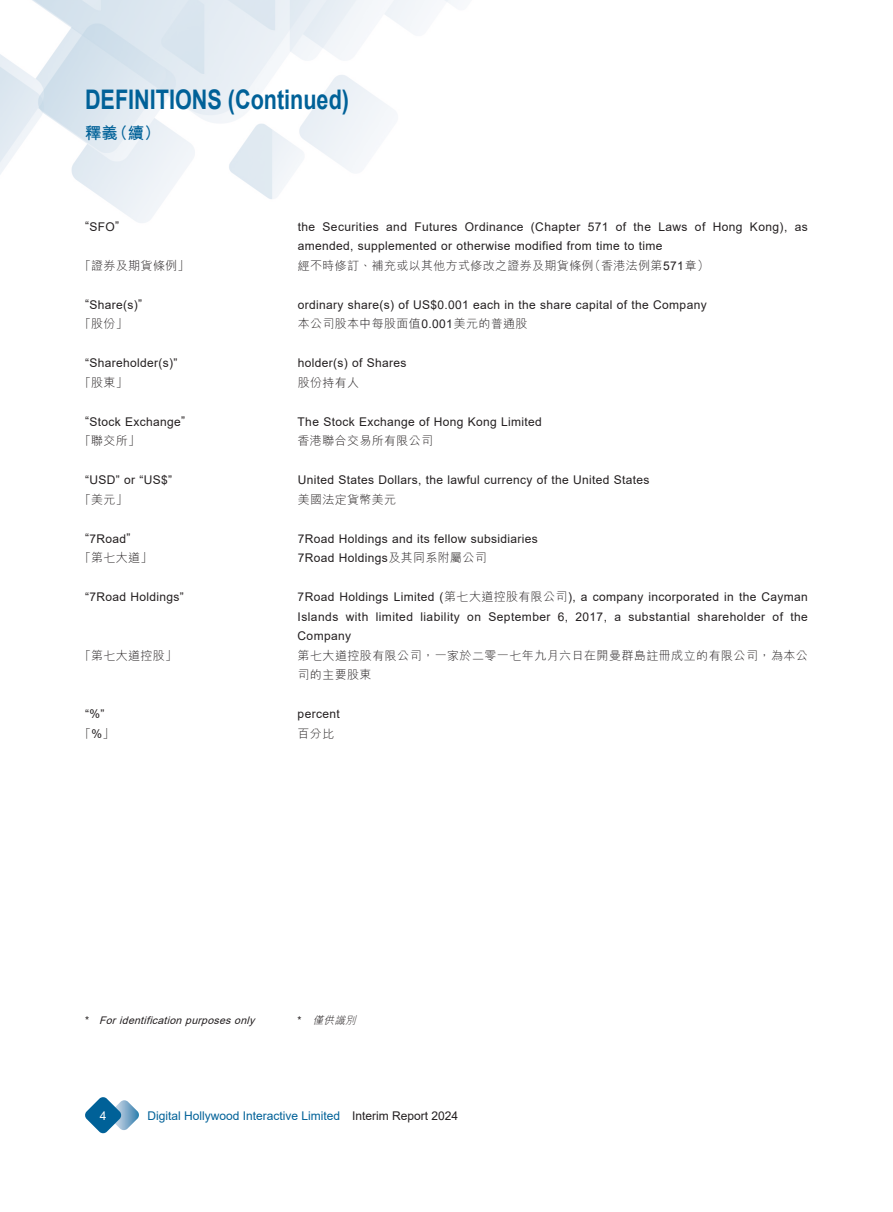
<style>
.page{position:relative;width:893px;height:1212px;background:#fff}
.page>*{position:absolute;margin:0;border:0;box-sizing:border-box;transform-origin:0 0}
.t1{font:700 27px "Arial";color:#006198;scale:.8 1}
.t2{font:700 16.5px "M Hei HK";color:#006198}
.t3{font:12px/19.5px "Arial";letter-spacing:.03em;color:#231f20}
.t4{font:300 12px/19.5px "M Hei HK";letter-spacing:.03em;color:#231f20}
.t5{font:12px "Arial";color:#006198}
.t6{font:12px "Arial";color:#fff}
.t7{font:italic 10.5px "Arial";color:#231f20}
.t8{font:italic 300 10.5px "M Hei HK";color:#231f20}
.s1{font-family:"Arial";font-weight:400}
.s2{font-family:"M Hei HK";font-weight:300}
.s3{font-style:normal}
.s4{font-family:"Arial";font-weight:400;font-style:normal}
.s5{color:#231f20}
</style>
<div class="page">
<svg style="left:85px;top:1097px;width:54px;height:37px"></svg>
<img style="left:0;top:0;width:455px;height:223px">
<h1 class="t1" style="left:85px;top:81px;width:331px">DEFINITIONS (Continued)</h1>
<h2 class="t2" style="left:85px;top:121px;width:77px">釋義（續）</h2>
<p class="t3" style="left:85px;top:217px;width:35px">“SFO”</p>
<p class="t3" style="left:298px;top:217px;width:512px">the Securities and Futures Ordinance (Chapter 571 of the Laws of Hong Kong), as amended, supplemented or otherwise modified from time to time</p>
<p class="t4" style="left:79px;top:255px;width:112px">「證券及期貨條例」</p>
<p class="t4" style="left:298px;top:255px;width:413px">經不時修訂、補充或以其他方式修改之證券及期貨條例（香港法例第<span class="s1">571</span>章）</p>
<p class="t3" style="left:85px;top:295px;width:59px">“Share(s)”</p>
<p class="t3" style="left:298px;top:295px;width:410px">ordinary share(s) of US$0.001 each in the share capital of the Company</p>
<p class="t4" style="left:79px;top:314px;width:50px">「股份」</p>
<p class="t4" style="left:298px;top:314px;width:231px">本公司股本中每股面值<span class="s1">0.001</span>美元的普通股</p>
<p class="t3" style="left:85px;top:353px;width:94px">“Shareholder(s)”</p>
<p class="t3" style="left:298px;top:353px;width:110px">holder(s) of Shares</p>
<p class="t4" style="left:79px;top:372px;width:50px">「股東」</p>
<p class="t4" style="left:298px;top:372px;width:63px">股份持有人</p>
<p class="t3" style="left:85px;top:412px;width:102px">“Stock Exchange”</p>
<p class="t3" style="left:298px;top:412px;width:246px">The Stock Exchange of Hong Kong Limited</p>
<p class="t4" style="left:79px;top:431px;width:63px">「聯交所」</p>
<p class="t4" style="left:298px;top:431px;width:137px">香港聯合交易所有限公司</p>
<p class="t3" style="left:85px;top:470px;width:89px">“USD” or “US$”</p>
<p class="t3" style="left:298px;top:470px;width:353px">United States Dollars, the lawful currency of the United States</p>
<p class="t4" style="left:79px;top:489px;width:50px">「美元」</p>
<p class="t4" style="left:298px;top:489px;width:100px">美國法定貨幣美元</p>
<p class="t3" style="left:85px;top:529px;width:47px">“7Road”</p>
<p class="t3" style="left:298px;top:529px;width:242px">7Road Holdings and its fellow subsidiaries</p>
<p class="t4" style="left:79px;top:548px;width:75px">「第七大道」</p>
<p class="t3" style="left:298px;top:548px;width:191px">7Road Holdings<span class="s2">及其同系附屬公司</span></p>
<p class="t3" style="left:85px;top:587px;width:100px">“7Road Holdings”</p>
<p class="t3" style="left:298px;top:587px;width:512px;text-align:justify">7Road Holdings Limited (<span class="s2">第七大道控股有限公司</span>), a company incorporated in the Cayman Islands with limited liability on September 6, 2017, a substantial shareholder of the Company</p>
<p class="t4" style="left:79px;top:645px;width:100px">「第七大道控股」</p>
<p class="t4" style="left:298px;top:645px;width:512px">第七大道控股有限公司，一家於二零一七年九月六日在開曼群島註冊成立的有限公司，為本公司的主要股東</p>
<p class="t3" style="left:85px;top:704px;width:21px">“%”</p>
<p class="t3" style="left:298px;top:704px;width:44px">percent</p>
<p class="t4" style="left:79px;top:723px;width:37px">「<span class="s1">%</span>」</p>
<p class="t4" style="left:298px;top:723px;width:38px">百分比</p>
<p class="t7" style="left:85px;top:1013px;width:175px"><span class="s3">*</span> Foridentificationpurposesonly</p>
<p class="t8" style="left:298px;top:1015px;width:62px"><span class="s4">*</span> 僅供識別</p>
<p class="t6" style="left:100px;top:1107px;width:8px">4</p>
<p class="t5" style="left:147px;top:1107px;width:312px">Digital Hollywood Interactive Limited <span class="s5">Interim Report 2024</span></p>
</div>
